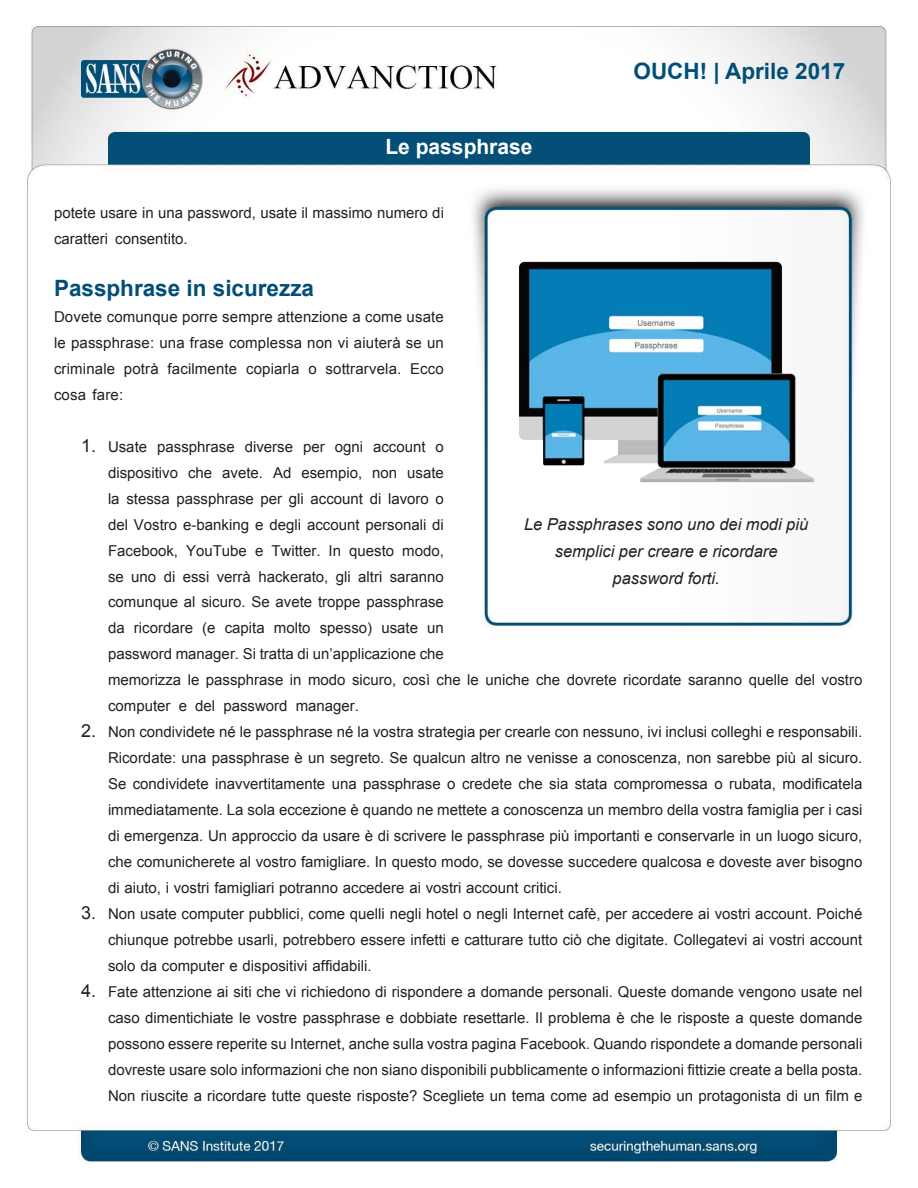
<style>
.page{position:relative;width:918px;height:1188px;background:#fff}
.page>*{position:absolute;margin:0;border:0;box-sizing:border-box;transform-origin:0 0}
.MainText{font:700 22.5px "Arial";color:#024e77}
.t1{font:700 22.5px "Arial";color:#004f77}
.t2{font:700 21px "Arial";color:#fff}
.t3{font:18px "Arial";color:#231f20}
.t4{font:italic 16.5px/27px "Arial";color:#231f20;text-align:center}
.MainText-2{font:15px/26px "Arial";color:#231f20}
</style>
<div class="page">
<img style="left:26px;top:25px;width:865px;height:1139px">
<img style="left:495px;top:243px;width:342px;height:254px">
<h2 class="t2" style="left:385px;top:133px;width:149px">Le passphrase</h2>
<p class="MainText-2" style="left:115px;top:200px;width:330px;text-indent:-61px">potete usare in una password, usate il massimo numero di consentito.</p>
<p class="MainText-2" style="left:54px;top:226px;width:56px">caratteri</p>
<p class="MainText" style="left:54px;top:273px;width:262px">Passphrase in sicurezza</p>
<p class="MainText-2" style="left:54px;top:304px;width:391px;text-align:right">Dovete comunque porre sempre attenzione a come usate le passphrase: una frase complessa non vi aiuterà se un<br>Ecco</p>
<p class="MainText-2" style="left:168px;top:356px;width:71px">facilmente</p>
<p class="MainText-2" style="left:124px;top:356px;width:36px">potrà</p>
<p class="MainText-2" style="left:54px;top:356px;width:71px">criminale cosa fare:</p>
<p class="MainText-2" style="left:246px;top:356px;width:55px">copiarla</p>
<p class="MainText-2" style="left:326px;top:356px;width:77px">sottrarvela.</p>
<p class="MainText-2" style="left:308px;top:356px;width:10px">o</p>
<p class="t3" style="left:81px;top:434px;width:17px">1.</p>
<p class="MainText-2" style="left:108px;top:434px;width:41px">Usate</p>
<p class="MainText-2" style="left:157px;top:434px;width:79px">passphrase</p>
<p class="MainText-2" style="left:245px;top:434px;width:50px">diverse</p>
<p class="MainText-2" style="left:303px;top:434px;width:23px">per</p>
<p class="MainText-2" style="left:335px;top:434px;width:30px">ogni</p>
<p class="MainText-2" style="left:373px;top:434px;width:54px">account</p>
<p class="MainText-2" style="left:436px;top:434px;width:10px">o</p>
<h1 class="t1" style="left:634px;top:56px;width:213px">OUCH! | Aprile 2017</h1>
<p class="t3" style="left:81px;top:719px;width:17px">2.</p>
<p class="t3" style="left:81px;top:901px;width:17px">3.</p>
<p class="t3" style="left:81px;top:979px;width:17px">4.</p>
<p class="MainText-2" style="left:108px;top:460px;width:72px">dispositivo</p>
<p class="MainText-2" style="left:108px;top:486px;width:337px">la stessa passphrase per gli account di lavoro o</p>
<p class="MainText-2" style="left:108px;top:512px;width:337px">del Vostro -e banking e degli account personali di</p>
<p class="MainText-2" style="left:402px;top:538px;width:43px">modo,</p>
<p class="MainText-2" style="left:188px;top:460px;width:26px">che</p>
<p class="MainText-2" style="left:273px;top:460px;width:20px">Ad</p>
<p class="MainText-2" style="left:301px;top:460px;width:62px">esempio,</p>
<p class="MainText-2" style="left:222px;top:460px;width:42px">avete.</p>
<p class="MainText-2" style="left:407px;top:460px;width:38px">usate</p>
<p class="MainText-2" style="left:372px;top:460px;width:27px">non</p>
<p class="t4" style="left:524px;top:511px;width:286px">Le Passphrases sono uno dei modi più semplici per creare e ricordare</p>
<p class="t4" style="left:613px;top:565px;width:109px">password forti.</p>
<p class="MainText-2" style="left:108px;top:538px;width:72px">Facebook,</p>
<p class="MainText-2" style="left:186px;top:538px;width:62px">YouTube</p>
<p class="MainText-2" style="left:271px;top:538px;width:51px">Twitter.</p>
<p class="MainText-2" style="left:329px;top:538px;width:14px">In</p>
<p class="MainText-2" style="left:349px;top:538px;width:47px">questo</p>
<p class="MainText-2" style="left:255px;top:538px;width:10px">e</p>
<p class="MainText-2" style="left:217px;top:563px;width:36px">verrà</p>
<p class="MainText-2" style="left:164px;top:563px;width:13px">di</p>
<p class="MainText-2" style="left:183px;top:563px;width:28px">essi</p>
<p class="MainText-2" style="left:258px;top:563px;width:72px">hackerato,</p>
<p class="MainText-2" style="left:336px;top:563px;width:16px">gli</p>
<p class="MainText-2" style="left:358px;top:563px;width:26px">altri</p>
<p class="MainText-2" style="left:108px;top:563px;width:17px">se</p>
<p class="MainText-2" style="left:108px;top:589px;width:337px">comunque al sicuro. Se avete troppe passphrase</p>
<p class="MainText-2" style="left:427px;top:615px;width:18px">un</p>
<p class="MainText-2" style="left:131px;top:563px;width:27px">uno</p>
<p class="MainText-2" style="left:390px;top:563px;width:56px">saranno</p>
<p class="MainText-2" style="left:202px;top:615px;width:15px">(e</p>
<p class="MainText-2" style="left:320px;top:615px;width:54px">spesso)</p>
<p class="MainText-2" style="left:108px;top:615px;width:18px">da</p>
<p class="MainText-2" style="left:108px;top:641px;width:337px">password manager. Si tratta di un’applicazione che</p>
<p class="MainText-2" style="left:108px;top:667px;width:756px">memorizza le passphrase in modo sicuro, così che le uniche che dovrete ricordate saranno quelle del vostro</p>
<p class="MainText-2" style="left:296px;top:693px;width:65px">manager.</p>
<p class="MainText-2" style="left:134px;top:615px;width:61px">ricordare</p>
<p class="MainText-2" style="left:225px;top:615px;width:42px">capita</p>
<p class="MainText-2" style="left:274px;top:615px;width:38px">molto</p>
<p class="MainText-2" style="left:381px;top:615px;width:38px">usate</p>
<p class="MainText-2" style="left:195px;top:693px;width:22px">del</p>
<p class="MainText-2" style="left:223px;top:693px;width:66px">password</p>
<p class="MainText-2" style="left:108px;top:693px;width:64px">computer</p>
<p class="MainText-2" style="left:108px;top:719px;width:756px">Non condividete né le passphrase né la vostra strategia per crearle con nessuno, ivi inclusi colleghi e responsabili.</p>
<p class="MainText-2" style="left:179px;top:693px;width:10px">e</p>
<p class="MainText-2" style="left:108px;top:745px;width:756px;text-align:justify">Ricordate: una passphrase è un segreto. Se qualcun altro ne venisse a conoscenza, non sarebbe più al sicuro.<br>Se condividete inavvertitamente una passphrase o credete che sia stata compromessa o rubata, modificatela immediatamente. La sola eccezione è quando ne mettete a conoscenza un membro della vostra famiglia per i casi di emergenza. Un approccio da usare è di scrivere le passphrase più importanti e conservarle in un luogo sicuro, che comunicherete al vostro famigliare In. questo modo, se dovesse succedere qualcosa e doveste aver bisogno di aiuto i, vostri famigliari potranno accedere ai vostri account critici.</p>
<p class="MainText-2" style="left:108px;top:901px;width:756px">Non usate computer pubblici, come quelli negli hotel o negli Internet cafè, per accedere ai vostri account. Poiché</p>
<p class="MainText-2" style="left:108px;top:927px;width:756px">chiunque potrebbe usarli, potrebbero essere infetti e catturare tutto ciò che digitate. Collegatevi ai vostri account solo da computer e dispositivi affidabili.</p>
<p class="MainText-2" style="left:108px;top:979px;width:756px">Fate attenzione ai siti che vi richiedono di rispondere a domande personali. Queste domande vengono usate nel</p>
<p class="MainText-2" style="left:108px;top:1005px;width:756px;text-align:justify">caso dimentichiate le vostre passphrase e dobbiate resettarle. Il problema è che le risposte a queste domande possono essere reperite su Internet, anche sulla vostra pagina Facebook. Quando rispondete a domande personali dovreste usare solo informazioni che non siano disponibili pubblicamente o informazioni fittizie create a bella posta.<br>Non riuscite a ricordare tutte queste risposte? Scegliete un tema come ad esempio un protagonista di un film e</p>
</div>
